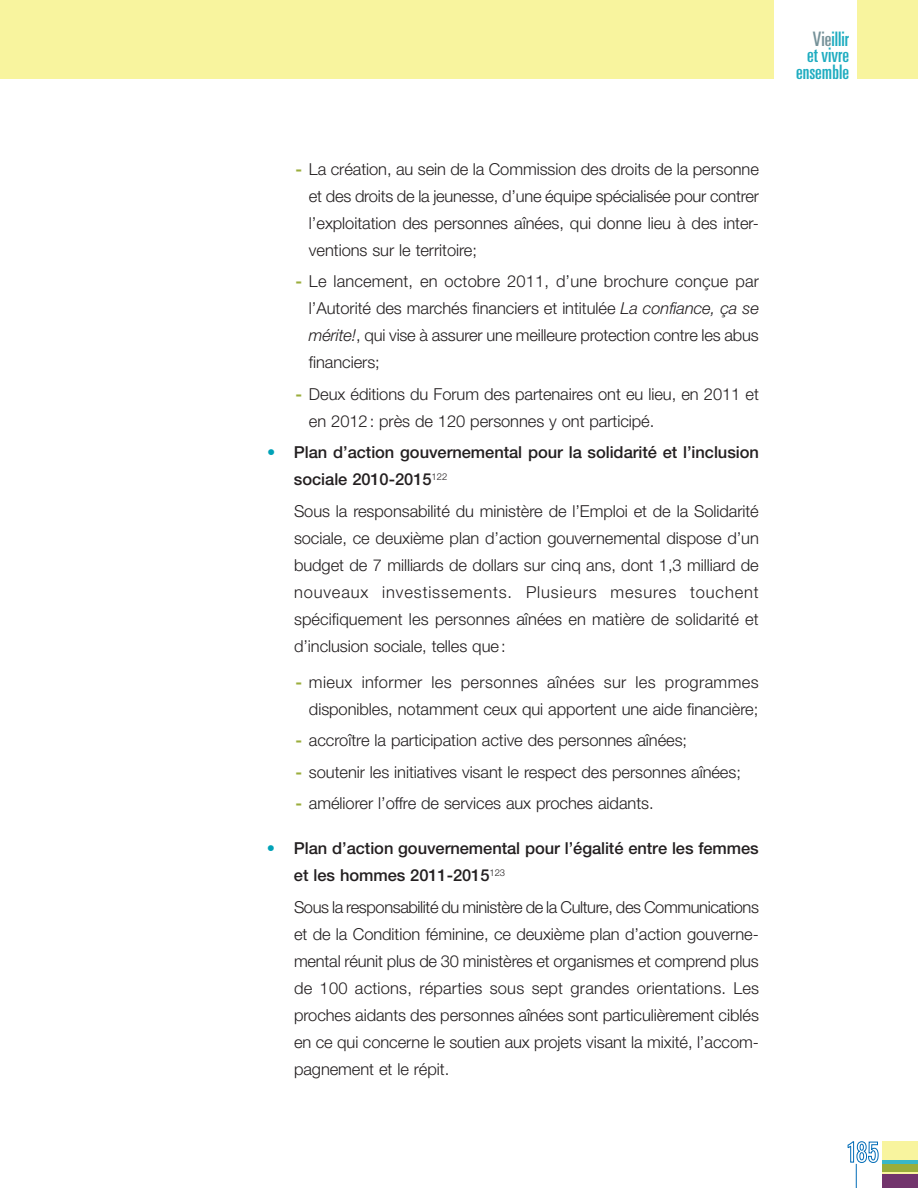
<style>
.page{position:relative;width:918px;height:1188px;background:#fff}
.page>*{position:absolute;margin:0;border:0;box-sizing:border-box;transform-origin:0 0}
.t1{font:ultra-condensed 19.95px/16.2px "Univers";color:#1eacc0;text-align:right}
.t2{font:300 16.5px/27px "Helvetica Neue";letter-spacing:-.005em;color:#231f20;text-align:justify}
.t3{font:500 16.5px/27px "Helvetica Neue";letter-spacing:-.005em;color:#231f20}
.s1{font-weight:700;color:#9aad3b}
.s2{font-style:italic}
.s3{color:#00a2b7}
.s4{color:#769299}
</style>
<div class="page">
<div style="left:857px;top:0;width:61px;height:79px;background:#f8f49e"></div>
<div style="left:0;top:0;width:774px;height:79px;background:#f8f49e"></div>
<svg style="left:848px;top:1141px;width:31px;height:47px"></svg>
<div style="left:882px;top:1174px;width:36px;height:14px;background:#72346c"></div>
<hr style="left:882px;top:1172px;width:36px;height:2px;background:#f8f49e">
<div style="left:882px;top:1160px;width:36px;height:12px;background:#9aad3b"></div>
<hr style="left:882px;top:1160px;width:36px;height:4px;background:#39b7c8">
<div style="left:882px;top:1141px;width:36px;height:19px;background:#f8f49e"></div>
<p class="t2" style="left:309px;top:155px;width:452px;text-indent:-13px"><span class="s1">-</span> La création, au sein de la Commission des droits de la personne et des droits de la jeunesse, d’une équipe spécialisée pour contrer l’exploitation des personnes aînées, qui donne lieu à des inter&shy;ventions sur le territoire;</p>
<p class="t2" style="left:309px;top:268px;width:452px;text-indent:-13px"><span class="s1">-</span> Le lancement, en octobre 2011, d’une brochure conçue par l’Autorité des marchés financiers et intitulée <span class="s2">La confiance, ça se mérite!</span>, qui vise à assurer une meilleure protection contre les abus financiers;</p>
<p class="t2" style="left:309px;top:380px;width:451px;text-indent:-13px"><span class="s1">-</span> Deux éditions du Forum des partenaires ont eu lieu, en 2011 et en 2012: près de 120 personnes y ont participé.</p>
<p class="t3" style="left:294px;top:439px;width:466px;text-indent:-27px"><span class="s3">•</span> plan d’action gouvernemental pour la solidarité et l’inclusion sociale 2010-2015<sup>122</sup></p>
<p class="t2" style="left:294px;top:497px;width:466px">Sous la responsabilité du ministère de l’Emploi et de la Solidarité sociale, ce deuxième plan d’action gouvernemental dispose d’un budget de 7 milliards de dollars sur cinq ans, dont 1,3 milliard de nouveaux investissements. Plusieurs mesures touchent spécifiquement les personnes aînées en matière de solidarité et d’inclusion sociale, telles que :</p>
<p class="t2" style="left:295px;top:668px;width:465px;text-align:right"><span class="s1">-</span> mieux informer les personnes aînées sur les programmes disponibles, notamment ceux qui apportent une aide financière;</p>
<p class="t2" style="left:295px;top:727px;width:393px"><span class="s1">-</span> accroître la participation active des personnes aînées;</p>
<p class="t2" style="left:295px;top:758px;width:447px"><span class="s1">-</span> soutenir les initiatives visant le respect des personnes aînées;</p>
<p class="t2" style="left:295px;top:790px;width:360px"><span class="s1">-</span> améliorer l’offre de services aux proches aidants.</p>
<p class="t3" style="left:294px;top:835px;width:466px;text-indent:-27px"><span class="s3">•</span> plan d’action gouvernemental pour l’égalité entre les femmes et les hommes 2011-2015<sup>123</sup></p>
<p class="t2" style="left:294px;top:893px;width:467px">Sous la responsabilité du ministère de la Culture, des Communications et de la Condition féminine, ce deuxième plan d’action gouverne&shy;mental réunit plus de 30 ministères et organismes et comprend plus de 100 actions, réparties sous sept grandes orientations. Les proches aidants des personnes aînées sont particulièrement ciblés en ce qui concerne le soutien aux projets visant la mixité, l’accom&shy;pagnement et le répit.</p>
<p class="t1" style="left:796px;top:31px;width:54px"><span class="s4">Vie</span>illir<br>et vivre ensemble</p>
</div>
